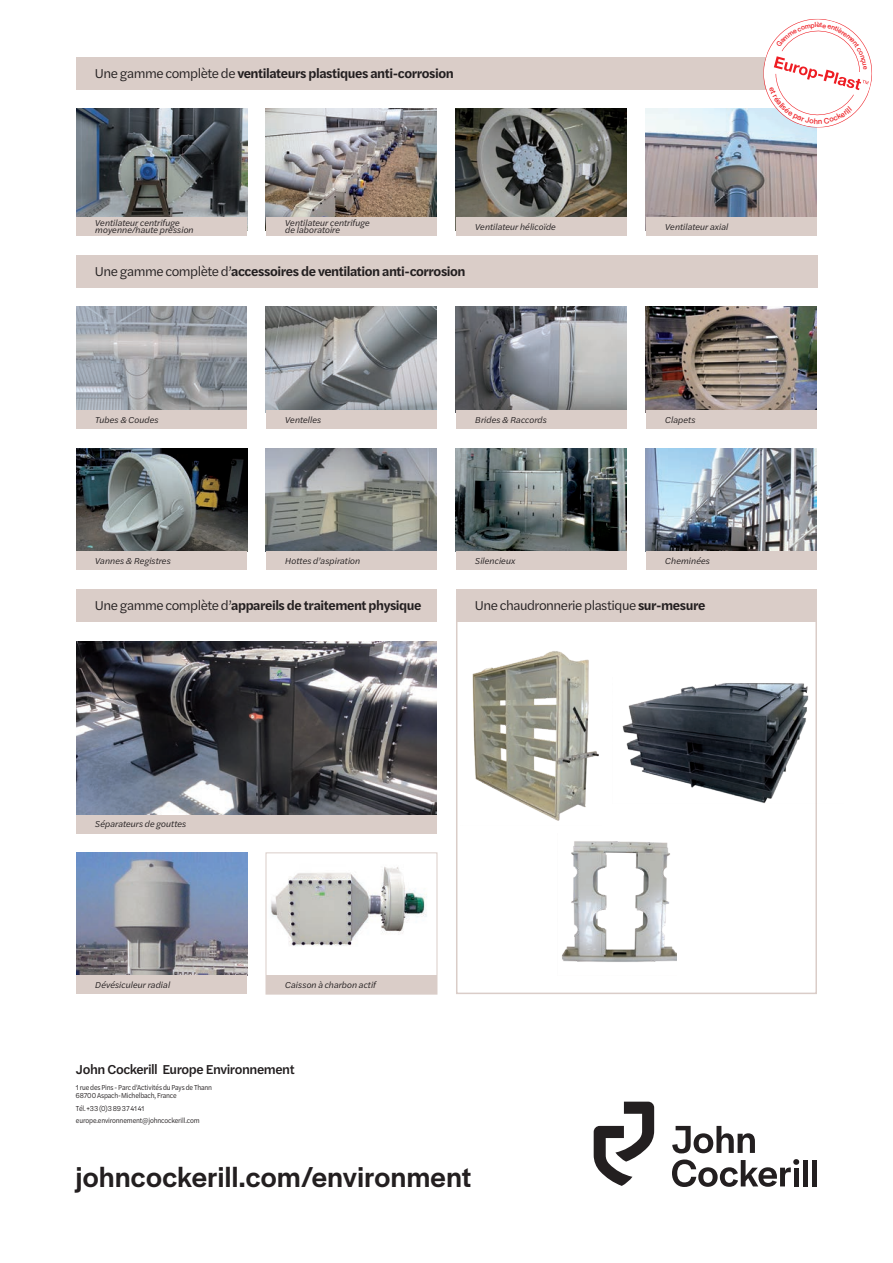
<style>
.page{position:relative;width:893px;height:1263px;background:#fff}
.page>*{position:absolute;margin:0;border:0;box-sizing:border-box;transform-origin:0 0}
.t1{font:500 30px "Halyard Display";letter-spacing:.015em;color:#231f20}
.H5{font:600 13.5px "Halyard Text";letter-spacing:-.035em;color:#231f20}
.H5-2{font:13.5px "Halyard Text";letter-spacing:-.035em;color:#231f20}
.t2{font:500 13.5px "Halyard Text";letter-spacing:-.035em;color:#231f20}
.legende{font:italic 9px/6.6px "Halyard Text";letter-spacing:-.01em;color:#231f20}
.t3{font:7.5px/7.9px "Halyard Text";letter-spacing:-.02em;color:#231f20;scale:.9 1}
.s1{font-weight:400}
.s2{font-weight:600}
</style>
<div class="page">
<div style="left:456px;top:595px;width:361px;height:399px;border:2px solid #dacdc8"></div>
<img style="left:76px;top:108px;width:171px;height:109px">
<img style="left:76px;top:307px;width:171px;height:103px">
<img style="left:76px;top:448px;width:171px;height:103px">
<img style="left:76px;top:641px;width:361px;height:174px">
<img style="left:472px;top:651px;width:127px;height:170px">
<img style="left:266px;top:108px;width:171px;height:109px">
<img style="left:266px;top:307px;width:171px;height:103px">
<img style="left:266px;top:448px;width:171px;height:103px">
<img style="left:76px;top:853px;width:171px;height:122px">
<img style="left:622px;top:677px;width:195px;height:126px">
<img style="left:456px;top:108px;width:171px;height:109px">
<img style="left:456px;top:307px;width:171px;height:103px">
<img style="left:456px;top:448px;width:171px;height:103px">
<img style="left:271px;top:867px;width:156px;height:79px">
<div style="left:266px;top:852px;width:171px;height:142px;border:1px solid #dacdc8"></div>
<img style="left:562px;top:841px;width:114px;height:121px">
<img style="left:646px;top:108px;width:171px;height:109px">
<img style="left:646px;top:307px;width:171px;height:103px">
<img style="left:646px;top:448px;width:171px;height:103px">
<div style="left:76px;top:217px;width:171px;height:19px;background:#dacdc8"></div>
<div style="left:76px;top:410px;width:171px;height:19px;background:#dacdc8"></div>
<div style="left:76px;top:551px;width:171px;height:19px;background:#dacdc8"></div>
<div style="left:76px;top:815px;width:361px;height:19px;background:#dacdc8"></div>
<div style="left:456px;top:217px;width:171px;height:19px;background:#dacdc8"></div>
<div style="left:456px;top:410px;width:171px;height:19px;background:#dacdc8"></div>
<div style="left:456px;top:551px;width:171px;height:19px;background:#dacdc8"></div>
<div style="left:266px;top:975px;width:171px;height:19px;background:#dacdc8"></div>
<div style="left:646px;top:217px;width:171px;height:19px;background:#dacdc8"></div>
<div style="left:646px;top:410px;width:171px;height:19px;background:#dacdc8"></div>
<div style="left:646px;top:551px;width:171px;height:19px;background:#dacdc8"></div>
<div style="left:266px;top:217px;width:171px;height:19px;background:#dacdc8"></div>
<div style="left:266px;top:410px;width:171px;height:19px;background:#dacdc8"></div>
<div style="left:266px;top:551px;width:171px;height:19px;background:#dacdc8"></div>
<div style="left:76px;top:975px;width:171px;height:19px;background:#dacdc8"></div>
<div style="left:76px;top:57px;width:741px;height:32px;background:#dacdc8"></div>
<div style="left:76px;top:256px;width:741px;height:32px;background:#dacdc8"></div>
<div style="left:76px;top:589px;width:361px;height:33px;background:#dacdc8"></div>
<div style="left:456px;top:590px;width:361px;height:32px;background:#dacdc8"></div>
<svg style="left:594px;top:1102px;width:60px;height:84px"></svg>
<div style="left:803px;top:1160px;width:5px;height:26px;background:#231f20"></div>
<div style="left:812px;top:1160px;width:5px;height:26px;background:#231f20"></div>
<svg style="left:672px;top:1159px;width:127px;height:28px"></svg>
<svg style="left:672px;top:1126px;width:83px;height:27px"></svg>
<svg style="left:763px;top:19px;width:109px;height:109px"></svg>
<p class="H5" style="left:95px;top:63px;width:360px"><span class="s1">Une gamme complète de</span> ventilateurs plastiques anti-corrosion</p>
<p class="legende" style="left:95px;top:220px;width:100px">Ventilateur centrifuge moyenne/haute pression</p>
<p class="legende" style="left:285px;top:220px;width:86px">Ventilateur centrifuge de laboratoire</p>
<p class="legende" style="left:475px;top:223px;width:82px">Ventilateur hélicoïde</p>
<p class="legende" style="left:665px;top:223px;width:65px">Ventilateur axial</p>
<p class="H5" style="left:95px;top:262px;width:372px"><span class="s1">Une gamme complète d’</span>accessoires de ventilation anti-corrosion</p>
<p class="legende" style="left:95px;top:416px;width:65px">Tubes &amp; Coudes</p>
<p class="legende" style="left:285px;top:416px;width:38px">Ventelles</p>
<p class="legende" style="left:475px;top:416px;width:73px">Brides &amp; Raccords</p>
<p class="legende" style="left:665px;top:416px;width:32px">Clapets</p>
<p class="legende" style="left:95px;top:557px;width:77px">Vannes &amp; Registres</p>
<p class="legende" style="left:285px;top:557px;width:77px">Hottes d’aspiration</p>
<p class="legende" style="left:475px;top:557px;width:42px">Silencieux</p>
<p class="legende" style="left:665px;top:557px;width:46px">Cheminées</p>
<p class="H5" style="left:95px;top:595px;width:328px"><span class="s1">Une gamme complète d’</span>appareils de traitement physique</p>
<p class="H5-2" style="left:475px;top:596px;width:232px">Une chaudronnerie plastique <span class="s2">sur-mesure</span></p>
<p class="legende" style="left:95px;top:820px;width:93px">Séparateurs de gouttes</p>
<p class="legende" style="left:95px;top:981px;width:77px">Dévésiculeur radial</p>
<p class="legende" style="left:285px;top:981px;width:92px">Caisson à charbon actif</p>
<h2 class="t2" style="left:76px;top:1059px;width:220px">John Cockerill Europe Environnement</h2>
<p class="t3" style="left:76px;top:1083px;width:153px">1 rue des Pins - Parc d’Activités du Pays de Thann<br>68700 Aspach-Michelbach, France</p>
<p class="t3" style="left:76px;top:1101px;width:139px;line-height:12.3px">Tél. +33 (0)3 89 37 41 41 europe.environnement@johncockerill.com</p>
<h1 class="t1" style="left:76px;top:1155px;width:397px">johncockerill.com/environment</h1>
</div>
